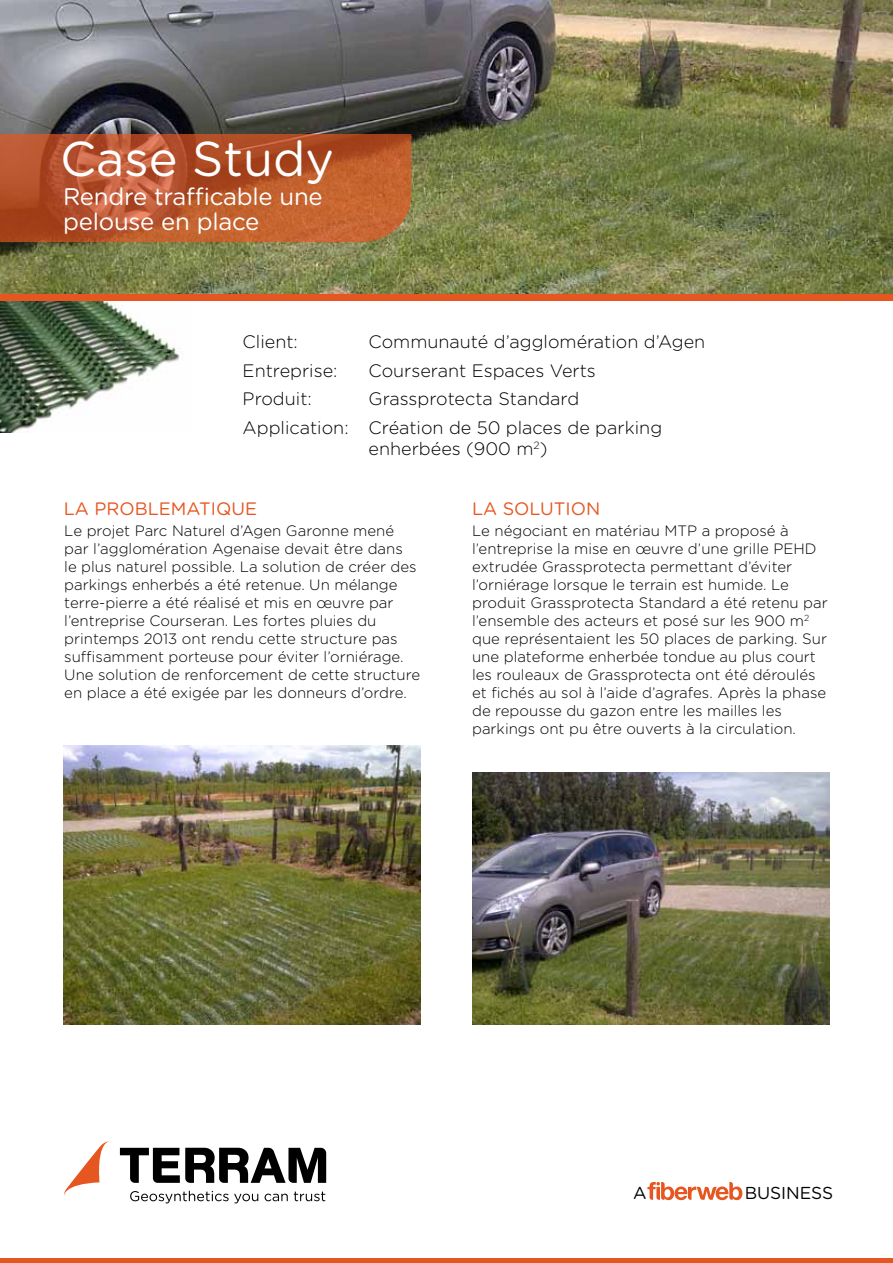
<style>
.page{position:relative;width:893px;height:1263px;background:#fff}
.page>*{position:absolute;margin:0;border:0;box-sizing:border-box;transform-origin:0 0}
.t1{font:48.9px "Gotham Rounded";color:#fff}
.t2{font:24px/25.5px "Gotham Rounded";letter-spacing:-.01em;color:#fff}
.t3{font:300 18px/28.5px "Gotham Rounded";color:#000}
.t4{font:18px "Gotham Rounded";color:#e65621}
.t5{font:17.25px "Gotham Rounded";letter-spacing:-.005em;color:#000}
.t6{font:300 15px/18px "Gotham Rounded";color:#000}
</style>
<div class="page">
<img style="left:0;top:300px;width:193px;height:132px">
<img style="left:0;top:0;width:893px;height:294px">
<div style="left:0;top:294px;width:893px;height:6px;background:#e65621"></div>
<svg style="left:0;top:134px;width:411px;height:108px"></svg>
<img style="left:472px;top:773px;width:357px;height:252px">
<div style="left:0;top:1258px;width:893px;height:5px;background:#e65621"></div>
<svg style="left:647px;top:1182px;width:95px;height:18px"></svg>
<svg style="left:120px;top:1148px;width:206px;height:35px"></svg>
<svg style="left:130px;top:1191px;width:128px;height:12px"></svg>
<svg style="left:265px;top:1193px;width:23px;height:8px"></svg>
<svg style="left:294px;top:1191px;width:31px;height:10px"></svg>
<svg style="left:64px;top:1141px;width:46px;height:54px"></svg>
<img style="left:64px;top:745px;width:357px;height:280px">
<h1 class="t1" style="left:60px;top:125px;width:276px">Case Study</h1>
<h2 class="t2" style="left:63px;top:182px;width:261px">Rendre trafficable une pelouse en place</h2>
<p class="t3" style="left:243px;top:327px;width:57px">Client:</p>
<p class="t3" style="left:369px;top:327px;width:338px">Communauté d’agglomération d’Agen</p>
<p class="t3" style="left:243px;top:355px;width:96px">Entreprise:</p>
<p class="t3" style="left:369px;top:355px;width:229px">Courserant Espaces Verts</p>
<p class="t3" style="left:243px;top:384px;width:71px">Produit:</p>
<p class="t3" style="left:243px;top:384px;width:421px;text-indent:126px">Grassprotecta Standard<br>Application: Création de 50 places de parking</p>
<p class="t3" style="left:369px;top:434px;width:180px">enherbées (900 m<sup>2</sup>)</p>
<p class="t4" style="left:64px;top:496px;width:195px">LA PROBLEMATIQUE</p>
<p class="t4" style="left:472px;top:496px;width:130px">LA SOLUTION</p>
<p class="t6" style="left:64px;top:521px;width:357px">Le projet Parc Naturel d’Agen Garonne mené par l’agglomération Agenaise devait être dans<br>le plus naturel possible. La solution de créer des parkings enherbés a été retenue. Un mélange terre-pierre a été réalisé et mis en œuvre par l’entreprise Courseran. Les fortes pluies du printemps 2013 ont rendu cette structure pas suffisamment porteuse pour éviter l’orniérage.<br>Une solution de renforcement de cette structure en place a été exigée par les donneurs d’ordre.</p>
<p class="t6" style="left:472px;top:521px;width:357px">Le négociant en matériau MTP a proposé à l’entreprise la mise en œuvre d’une grille PEHD extrudée Grassprotecta permettant d’éviter l’orniérage lorsque le terrain est humide. Le produit Grassprotecta Standard a été retenu par l’ensemble des acteurs et posé sur les 900 m<sup>2 </sup>que représentaient les 50 places de parking. Sur une plateforme enherbée tondue au plus court les rouleaux de Grassprotecta ont été déroulés et fichés au sol à l’aide d’agrafes. Après la phase de repousse du gazon entre les mailles les parkings ont pu être ouverts à la circulation.</p>
<p class="t5" style="left:633px;top:1181px;width:15px">A</p>
<p class="t5" style="left:745px;top:1181px;width:90px">BUSINESS</p>
</div>
